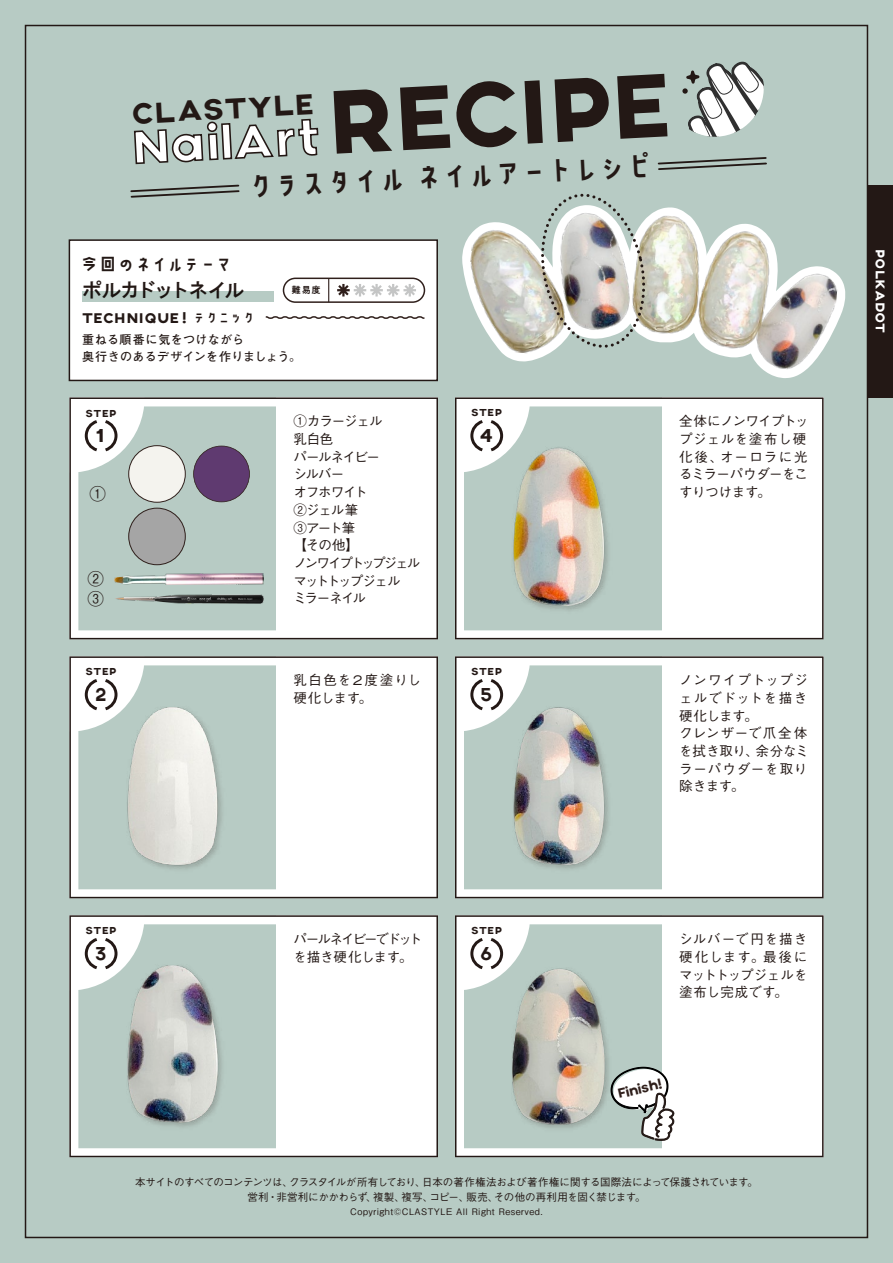
<style>
.page{position:relative;width:893px;height:1263px;background:#b7cbc4}
.page>*{position:absolute;margin:0;border:0;box-sizing:border-box;transform-origin:0 0}
.t1{font:48.9px "Axis";color:#fff}
.t2{font:30.9px "Axis";color:#231815}
.t3{font:30px "bananaslip";color:#231815}
.t4{font:19.5px "HG Gothic E";letter-spacing:-.08em;color:#231815}
.t5{font:18.3px "Axis";color:#231815}
.t6{font:18px "bananaslip";letter-spacing:.13em;color:#231815}
.t7{font:500 16.5px "G Gothic BBB Pro";color:#231815}
.t8{font:15px "Axis";letter-spacing:.04em;color:#231815}
.t9{font:14.1px "Axis";color:#2f1f1b}
.t10{font:500 13.5px/17.7px "G Gothic BBB Pro";letter-spacing:-.02em;color:#231815}
.t11{font:500 13.5px/17.7px "G Gothic BBB Pro";letter-spacing:-.1em;color:#231815}
.t12{font:500 13.5px/17.7px "G Gothic BBB Pro";letter-spacing:.05em;color:#231815}
.t13{font:500 13.5px/17.7px "G Gothic BBB Pro";letter-spacing:-.09em;color:#231815}
.t14{font:500 13.5px/17.7px "G Gothic BBB Pro";letter-spacing:.07em;color:#231815}
.t15{font:13.5px "Axis";letter-spacing:.02em;color:#fff}
.t16{font:700 12px/16.5px "G Futo Go B101 Pro";letter-spacing:.03em;color:#231815}
.t17{font:10.8px "Axis";letter-spacing:.05em;color:#231815}
.t18{font:500 10.5px/15px "G Gothic BBB Pro";letter-spacing:-.045em;color:#231815;text-align:center}
.t19{font:500 9px "G Gothic BBB Pro";letter-spacing:.05em;color:#231815}
.t20{font:9px "HG Gothic E";color:#231815}
.s1{font-size:96.3px;color:#231815}
.s2{font-family:"bananaslip";font-size:13.5px}
</style>
<div class="page">
<div style="left:867px;top:185px;width:26px;height:212px;background:#231815"></div>
<svg style="left:133px;top:118px;width:186px;height:47px"></svg>
<svg style="left:657px;top:161px;width:29px;height:9px"></svg>
<svg style="left:130px;top:184px;width:110px;height:14px"></svg>
<svg style="left:682px;top:61px;width:82px;height:76px"></svg>
<div style="left:69px;top:239px;width:369px;height:142px;background:#fff;border:2px solid #231815"></div>
<div style="left:283px;top:278px;width:142px;height:25px;border:2px solid #2f1f1b;border-radius:12px"></div>
<svg style="left:337px;top:284px;width:79px;height:12px"></svg>
<svg style="left:265px;top:316px;width:160px;height:3px"></svg>
<svg style="left:328px;top:278px;width:1px;height:24px"></svg>
<div style="left:82px;top:291px;width:191px;height:11px;background:#b7cbc4"></div>
<svg style="left:69px;top:397px;width:369px;height:242px;fill:#fff"></svg>
<div style="left:282px;top:656px;width:156px;height:242px;background:#fff"></div>
<div style="left:281px;top:915px;width:157px;height:242px;background:#fff"></div>
<div style="left:668px;top:524px;width:156px;height:115px;background:#fff"></div>
<div style="left:668px;top:656px;width:156px;height:242px;background:#fff"></div>
<div style="left:669px;top:915px;width:155px;height:242px;background:#fff"></div>
<img style="left:69px;top:656px;width:213px;height:272px">
<img style="left:455px;top:670px;width:213px;height:229px">
<img style="left:455px;top:524px;width:213px;height:146px">
<img style="left:69px;top:906px;width:212px;height:252px">
<img style="left:455px;top:915px;width:214px;height:243px">
<svg style="left:686px;top:157px;width:160px;height:147px"></svg>
<svg style="left:558px;top:524px;width:89px;height:715px"></svg>
<img style="left:461px;top:524px;width:119px;height:301px">
<svg style="left:455px;top:186px;width:389px;height:338px"></svg>
<div style="left:129px;top:446px;width:56px;height:56px;background:#f4f3ee;border-radius:50%"></div>
<div style="left:128px;top:445px;width:58px;height:58px;border:1px solid #2f1f1b;border-radius:50%"></div>
<svg style="left:193px;top:446px;width:57px;height:56px"></svg>
<div style="left:129px;top:508px;width:56px;height:57px;background:#a5a5a5;border-radius:50%"></div>
<div style="left:128px;top:508px;width:58px;height:57px;border:1px solid #2f1f1b;border-radius:50%"></div>
<img style="left:115px;top:595px;width:148px;height:9px">
<img style="left:115px;top:574px;width:148px;height:10px">
<h1 class="t1" style="left:128px;top:119px;width:542px;rotate:-3deg">NailArt <span class="s1">RECIPE</span></h1>
<h2 class="t2" style="left:131px;top:95px;width:183px;rotate:-3deg">CLASTYLE</h2>
<h3 class="t3" style="left:248px;top:171px;width:411px;rotate:-3deg">クラスタイルネイルアートレシピ</h3>
<h3 class="t6" style="left:82px;top:254px;width:150px">今回のネイルテーマ</h3>
<h3 class="t4" style="left:82px;top:281px;width:164px">ポルカドットネイル</h3>
<p class="t20" style="left:292px;top:285px;width:30px">難易度</p>
<p class="t16" style="left:82px;top:330px;width:221px">重ねる順番に気をつけながら<br>奥行きのあるデザインを作りましょう。</p>
<h3 class="t8" style="left:82px;top:309px;width:173px">TECHNIQUE ! <span class="s2">テクニック</span></h3>
<p class="t17" style="left:86px;top:406px;width:32px">STEP</p>
<h3 class="t5" style="left:96px;top:425px;width:10px">1</h3>
<h3 class="t7" style="left:89px;top:481px;width:18px">①</h3>
<h3 class="t7" style="left:88px;top:565px;width:18px">②</h3>
<h3 class="t7" style="left:88px;top:585px;width:18px">③</h3>
<p class="t17" style="left:86px;top:665px;width:32px">STEP</p>
<h3 class="t5" style="left:95px;top:684px;width:13px">2</h3>
<p class="t11" style="left:293px;top:411px;width:129px">①カラージェル<br>乳白色<br>パールネイビー<br>シルバー<br>オフホワイト<br>②ジェル筆<br>③アート筆<br>【その他】<br>ノンワイプトップジェルマットトップジェル<br>ミラーネイル</p>
<p class="t14" style="left:293px;top:670px;width:129px">乳白色を2度塗りし硬化します。</p>
<p class="t17" style="left:471px;top:406px;width:32px">STEP</p>
<h3 class="t5" style="left:479px;top:425px;width:15px">4</h3>
<p class="t17" style="left:471px;top:665px;width:32px">STEP</p>
<h3 class="t5" style="left:480px;top:684px;width:13px">5</h3>
<p class="t17" style="left:86px;top:924px;width:32px">STEP</p>
<h3 class="t5" style="left:95px;top:943px;width:13px">3</h3>
<p class="t13" style="left:293px;top:929px;width:130px">パールネイビーでドットを描き硬化します。</p>
<p class="t17" style="left:471px;top:924px;width:32px">STEP</p>
<h3 class="t5" style="left:481px;top:943px;width:13px">6</h3>
<p class="t10" style="left:679px;top:411px;width:131px">全体にノンワイプトップジェルを塗布し硬化後、オーロラに光るミラーパウダーをこすりつけます。</p>
<p class="t12" style="left:679px;top:670px;width:131px">ノンワイプトップジェルでドットを描き硬化します。<br>クレンザーで爪全体を拭き取り、余分なミラーパウダーを取り除きます。</p>
<p class="t10" style="left:679px;top:929px;width:130px;text-align:justify">シルバーで円を描き硬化します。最後にマットトップジェルを塗布し完成です。</p>
<h3 class="t9" style="left:616px;top:1086px;width:47px;rotate:-13deg">Finish!</h3>
<p class="t18" style="left:135px;top:1173px;width:624px">本サイトのすべてのコンテンツは、クラスタイルが所有しており、日本の著作権法および著作権に関する国際法によって保護されています。営利・非営利にかかわらず、複製、複写、コピー、販売、その他の再利用を固く禁じます。</p>
<p class="t19" style="left:350px;top:1204px;width:194px">Copyright©CLASTYLE All Right Reserved.</p>
<p class="t15" style="left:888px;top:249px;width:85px;rotate:90deg">POLKADOT</p>
</div>
